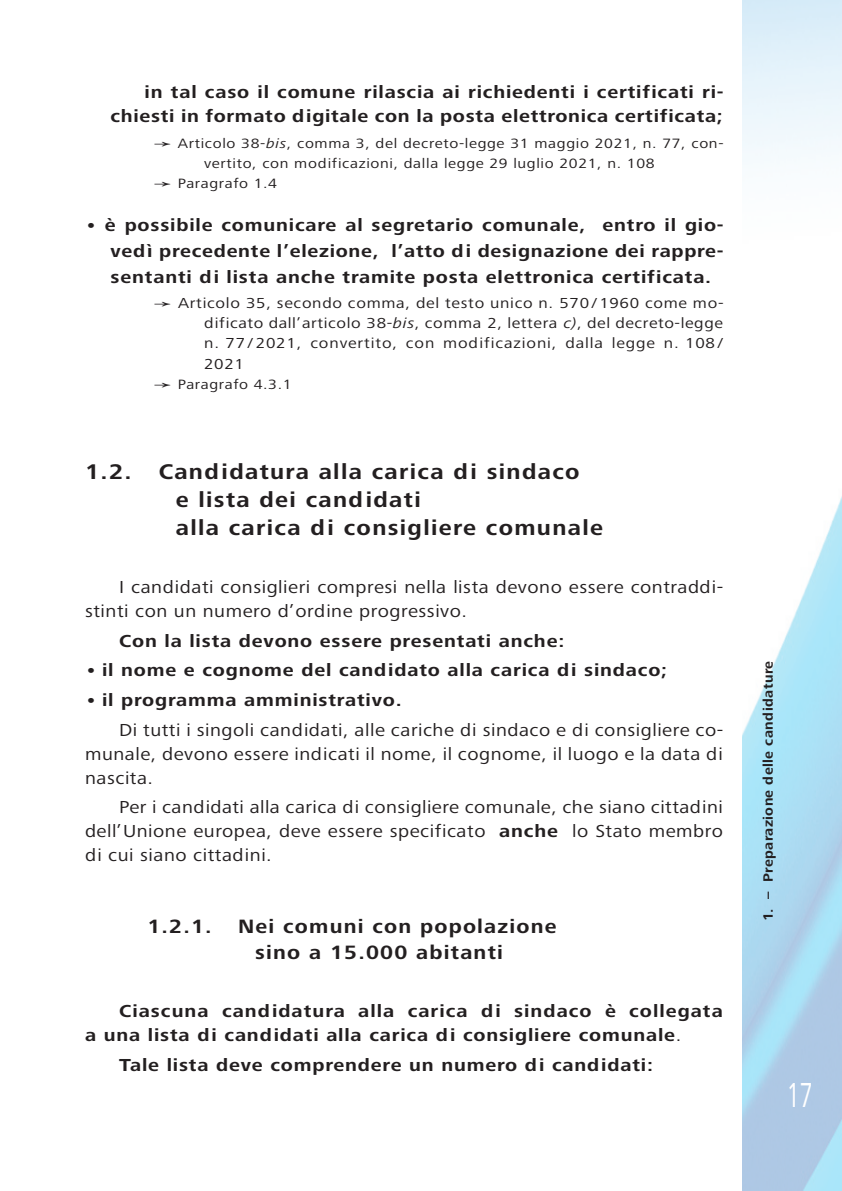
<style>
.page{position:relative;width:842px;height:1191px;background:#fff}
.page>*{position:absolute;margin:0;border:0;box-sizing:border-box;transform-origin:0 0}
.t1{font:36px "Frutiger Next Pro";color:#fff;scale:.67 1}
.t2{font:700 22px "Frutiger Next Pro";letter-spacing:.055em;color:#231f20;scale:1.1 1}
.t3{font:700 20px "Frutiger Next Pro";letter-spacing:.055em;color:#231f20;scale:1.1 1}
.t4{font:700 18px/24px "Frutiger Next Pro";letter-spacing:.04em;color:#231f20;text-align:right;scale:1.13 1}
.t5{font:18px/24px "Frutiger Next Pro";letter-spacing:.025em;color:#231f20;text-align:justify;scale:1.13 1}
.t6{font:15px/20px "Frutiger Next Pro";letter-spacing:.05em;color:#231f20;text-align:justify;scale:1.16 1}
.t7{font:14px/20px "Frutiger Next Pro";letter-spacing:.04em;color:#231f20;scale:1.16 1}
.t8{font:700 14px "Frutiger Next Pro";letter-spacing:.025em;color:#231f20;scale:1.05 1}
.s1{font-family:"Arial Unicode MS";font-size:15px}
.s2{font-style:italic}
.s3{font-family:"Arial Unicode MS"}
.s4{font-weight:700}
.s5{font-weight:400}
</style>
<div class="page">
<img style="left:743px;top:0;width:99px;height:1191px">
<p class="t4" style="left:111px;top:82px;width:544px">in tal caso il comune rilascia ai richiedenti i certificati ri&shy;chiesti in formato digitale con la posta elettronica certificata;</p>
<p class="t7" style="left:204px;top:134px;width:449px;text-indent:-51px"><span class="s1">￫</span> Articolo 38-<span class="s2">bis</span>, comma 3, del decreto-legge 31 maggio 2021, n. 77, con&shy;vertito, con modificazioni, dalla legge 29 luglio 2021, n. 108</p>
<p class="t7" style="left:153px;top:174px;width:108px"><span class="s1">￫</span> Paragrafo 1.4</p>
<p class="t4" style="left:111px;top:213px;width:544px;line-height:26px;text-align:justify;text-indent:-26px">• è possibile comunicare al segretario comunale, entro il gio&shy;vedì precedente l’elezione, l’atto di designazione dei rappre&shy;sentanti di lista anche tramite posta elettronica certificata.</p>
<p class="t6" style="left:204px;top:295px;width:449px;text-indent:-51px"><span class="s3">￫</span> Articolo 35, secondo comma, del testo unico n. 570/1960 come mo&shy;dificato dall’articolo 38-<span class="s2">bis</span>, comma 2, lettera <span class="s2">c)</span>, del decreto-legge n. 77/2021, convertito, con modificazioni, dalla legge n. 108/ 2021</p>
<p class="t7" style="left:153px;top:375px;width:121px"><span class="s1">￫</span> Paragrafo 4.3.1</p>
<p class="t2" style="left:85px;top:463px;width:451px">1.2. Candidatura alla carica di sindaco</p>
<p class="t2" style="left:176px;top:491px;width:224px">e lista dei candidati</p>
<p class="t2" style="left:176px;top:519px;width:390px">alla carica di consigliere comunale</p>
<p class="t5" style="left:85px;top:576px;width:566px;text-indent:34px">I candidati consiglieri compresi nella lista devono essere contraddi&shy;stinti con un numero d’ordine progressivo.</p>
<p class="t4" style="left:119px;top:630px;width:396px">Con la lista devono essere presentati anche:</p>
<p class="t4" style="left:85px;top:660px;width:517px">• il nome e cognome del candidato alla carica di sindaco;</p>
<p class="t4" style="left:85px;top:689px;width:282px">• il programma amministrativo.</p>
<p class="t5" style="left:85px;top:719px;width:566px;text-indent:34px">Di tutti i singoli candidati, alle cariche di sindaco e di consigliere co&shy;munale, devono essere indicati il nome, il cognome, il luogo e la data di nascita.</p>
<p class="t5" style="left:85px;top:797px;width:566px;text-indent:34px">Per i candidati alla carica di consigliere comunale, che siano cittadini dell’Unione europea, deve essere specificato <span class="s4">anche</span> lo Stato membro di cui siano cittadini.</p>
<p class="t3" style="left:147px;top:918px;width:60px">1.2.1.</p>
<p class="t3" style="left:238px;top:918px;width:291px">Nei comuni con popolazione</p>
<p class="t3" style="left:255px;top:944px;width:227px">sino a 15.000 abitanti</p>
<p class="t4" style="left:85px;top:1000px;width:566px;text-align:left;text-indent:34px">Ciascuna candidatura alla carica di sindaco è collegata a una lista di candidati alla carica di consigliere comunale<span class="s5">.</span></p>
<p class="t4" style="left:119px;top:1054px;width:474px">Tale lista deve comprendere un numero di candidati:</p>
<p class="t8" style="left:763px;top:920px;width:248px;rotate:-90deg">1. – Preparazione delle candidature</p>
<p class="t1" style="left:787px;top:1081px;width:40px">17</p>
</div>
